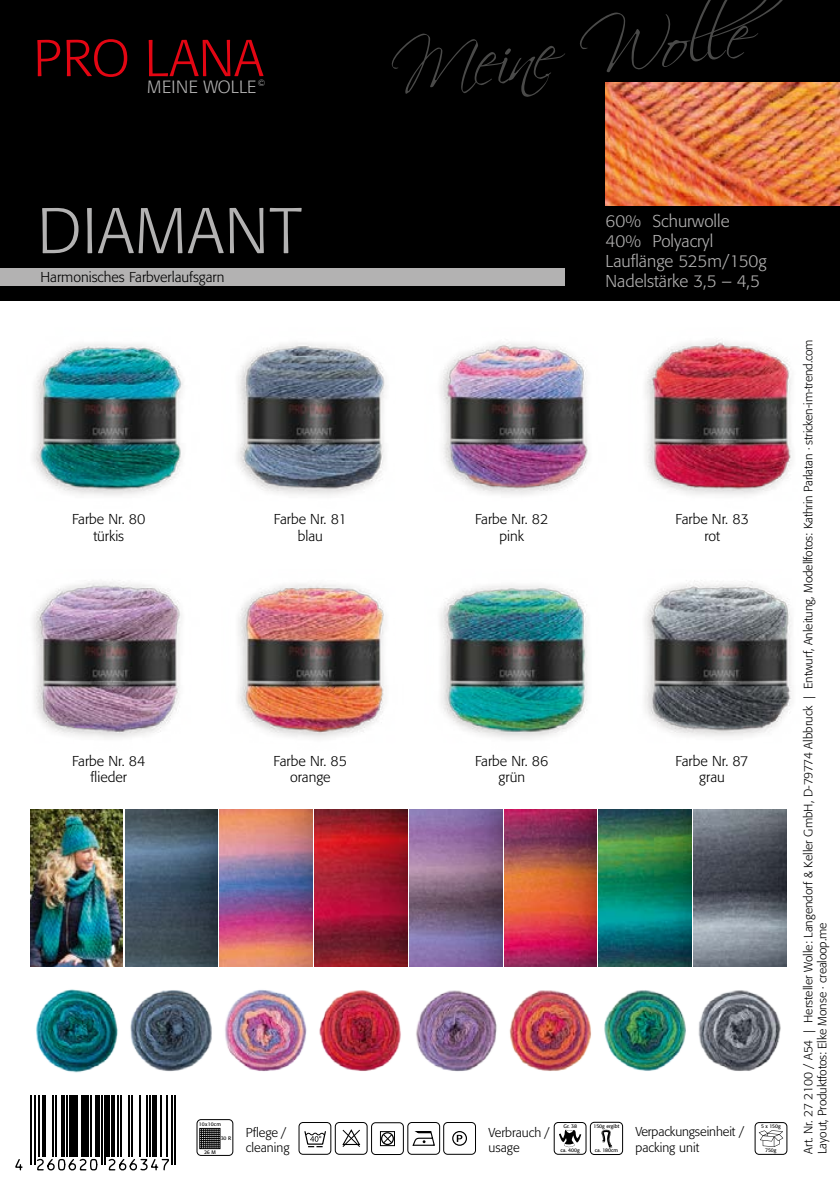
<style>
.page{position:relative;width:840px;height:1191px;background:#fff}
.page>*{position:absolute;margin:0;border:0;box-sizing:border-box;transform-origin:0 0}
.t1{font:300 64px "Formata";letter-spacing:.015em;color:#b3b2b2}
.t2{font:300 17.6px "Formata";letter-spacing:.01em;color:#b3b2b2}
.t3{font:300 17px/19.8px "Formata";color:#b3b2b2}
.t4{font:300 14.2px/16.4px "Formata";color:#000;text-align:center}
.t5{font:300 12.8px/15.4px "Formata";color:#000}
.t6{font:300 12px/14px "Formata";letter-spacing:-.01em;color:#000}
.t7{font:5.2px "Formata";color:#000}
.t8{font:5.2px "Formata";letter-spacing:.05em;color:#000}
</style>
<div class="page">
<img style="left:33px;top:344px;width:150px;height:152px">
<img style="left:33px;top:581px;width:149px;height:157px">
<img style="left:36px;top:989px;width:82px;height:84px">
<img style="left:125px;top:809px;width:93px;height:157px">
<img style="left:220px;top:809px;width:92px;height:157px">
<img style="left:314px;top:809px;width:93px;height:157px">
<img style="left:409px;top:809px;width:93px;height:157px">
<img style="left:504px;top:809px;width:92px;height:157px">
<img style="left:598px;top:809px;width:93px;height:157px">
<img style="left:693px;top:809px;width:93px;height:157px">
<img style="left:130px;top:990px;width:82px;height:82px">
<img style="left:225px;top:990px;width:176px;height:81px">
<img style="left:416px;top:990px;width:81px;height:82px">
<img style="left:509px;top:990px;width:82px;height:81px">
<img style="left:604px;top:990px;width:82px;height:81px">
<img style="left:698px;top:990px;width:83px;height:81px">
<img style="left:237px;top:343px;width:149px;height:152px">
<img style="left:238px;top:583px;width:147px;height:156px">
<img style="left:440px;top:342px;width:148px;height:153px">
<img style="left:440px;top:585px;width:148px;height:154px">
<img style="left:645px;top:340px;width:147px;height:155px">
<img style="left:644px;top:580px;width:148px;height:157px">
<div style="left:0;top:0;width:839px;height:300px;background:#000"></div>
<svg style="left:37px;top:40px;width:23px;height:36px"></svg>
<svg style="left:66px;top:39px;width:61px;height:38px"></svg>
<svg style="left:148px;top:40px;width:115px;height:36px"></svg>
<svg style="left:391px;top:0;width:397px;height:97px"></svg>
<img style="left:605px;top:83px;width:234px;height:122px">
<div style="left:0;top:269px;width:564px;height:17px;background:#b3b2b2"></div>
<svg style="left:30px;top:1095px;width:146px;height:70px"></svg>
<hr style="left:31px;top:1095px;width:1px;height:69px;background:#000">
<hr style="left:34px;top:1095px;width:1px;height:69px;background:#000">
<hr style="left:38px;top:1095px;width:2px;height:62px;background:#000">
<hr style="left:43px;top:1095px;width:3px;height:62px;background:#000">
<hr style="left:52px;top:1095px;width:2px;height:62px;background:#000">
<hr style="left:55px;top:1095px;width:2px;height:62px;background:#000">
<hr style="left:61px;top:1095px;width:3px;height:62px;background:#000">
<hr style="left:66px;top:1095px;width:1px;height:62px;background:#000">
<hr style="left:69px;top:1095px;width:1px;height:62px;background:#000">
<div style="left:72px;top:1095px;width:6px;height:62px;background:#000"></div>
<hr style="left:81px;top:1095px;width:3px;height:62px;background:#000">
<hr style="left:86px;top:1095px;width:3px;height:62px;background:#000">
<hr style="left:90px;top:1095px;width:2px;height:62px;background:#000">
<hr style="left:95px;top:1095px;width:4px;height:62px;background:#000">
<hr style="left:101px;top:1095px;width:1px;height:69px;background:#000">
<hr style="left:104px;top:1095px;width:1px;height:69px;background:#000">
<hr style="left:107px;top:1095px;width:3px;height:62px;background:#000">
<hr style="left:111px;top:1095px;width:3px;height:62px;background:#000">
<hr style="left:117px;top:1095px;width:2px;height:62px;background:#000">
<hr style="left:121px;top:1095px;width:1px;height:62px;background:#000">
<hr style="left:128px;top:1095px;width:2px;height:62px;background:#000">
<hr style="left:131px;top:1095px;width:2px;height:62px;background:#000">
<hr style="left:139px;top:1095px;width:1px;height:62px;background:#000">
<hr style="left:146px;top:1095px;width:2px;height:62px;background:#000">
<hr style="left:149px;top:1095px;width:2px;height:62px;background:#000">
<hr style="left:153px;top:1095px;width:4px;height:62px;background:#000">
<hr style="left:160px;top:1095px;width:2px;height:62px;background:#000">
<hr style="left:166px;top:1095px;width:2px;height:62px;background:#000">
<hr style="left:171px;top:1095px;width:1px;height:69px;background:#000">
<hr style="left:174px;top:1095px;width:1px;height:69px;background:#000">
<svg style="left:15px;top:1157px;width:155px;height:14px"></svg>
<svg style="left:758px;top:1130px;width:24px;height:17px"></svg>
<div style="left:754px;top:1122px;width:32px;height:32px;border:1px solid #000;border-radius:4px"></div>
<div style="left:199px;top:1128px;width:21px;height:20px;border:1px solid #000"></div>
<svg style="left:200px;top:1128px;width:20px;height:20px"></svg>
<div style="left:197px;top:1119px;width:36px;height:36px;border:1px solid #000;border-radius:4px"></div>
<svg style="left:559px;top:1129px;width:22px;height:18px"></svg>
<div style="left:553px;top:1122px;width:33px;height:32px;border:1px solid #000;border-radius:4px"></div>
<svg style="left:601px;top:1129px;width:11px;height:19px"></svg>
<div style="left:589px;top:1122px;width:33px;height:32px;border:1px solid #000;border-radius:4px"></div>
<svg style="left:342px;top:1129px;width:19px;height:18px"></svg>
<div style="left:335px;top:1122px;width:32px;height:32px;border:1px solid #000;border-radius:4px"></div>
<div style="left:380px;top:1131px;width:14px;height:15px;border:1px solid #000"></div>
<svg style="left:382px;top:1133px;width:11px;height:11px"></svg>
<div style="left:371px;top:1122px;width:32px;height:32px;border:1px solid #000;border-radius:4px"></div>
<div style="left:452px;top:1131px;width:15px;height:14px;border:1px solid #000;border-radius:50%"></div>
<svg style="left:456px;top:1134px;width:6px;height:8px"></svg>
<div style="left:443px;top:1122px;width:32px;height:32px;border:1px solid #000;border-radius:4px"></div>
<svg style="left:412px;top:1131px;width:23px;height:15px"></svg>
<div style="left:407px;top:1122px;width:32px;height:32px;border:1px solid #000;border-radius:4px"></div>
<svg style="left:304px;top:1131px;width:22px;height:16px"></svg>
<div style="left:298px;top:1122px;width:33px;height:32px;border:1px solid #000;border-radius:4px"></div>
<img style="left:30px;top:810px;width:93px;height:156px">
<p class="t2" style="left:147px;top:77px;width:120px">MEINE WOLLE<sup>©</sup></p>
<p class="t1" style="left:37px;top:193px;width:266px">DIAMANT</p>
<p class="t3" style="left:605px;top:211px;width:162px">60% Schurwolle<br>40% Polyacryl<br>Lauflänge 525m/150g<br>Nadelstärke 3,5 – 4,5</p>
<p class="t4" style="left:40px;top:269px;width:185px">Harmonisches Farbverlaufsgarn</p>
<p class="t4" style="left:72px;top:511px;width:75px">Farbe Nr. 80 türkis</p>
<p class="t4" style="left:72px;top:752px;width:75px">Farbe Nr. 84 flieder</p>
<p class="t4" style="left:274px;top:511px;width:74px">Farbe Nr. 81 blau</p>
<p class="t4" style="left:273px;top:752px;width:75px">Farbe Nr. 85 orange</p>
<p class="t4" style="left:475px;top:511px;width:75px">Farbe Nr. 82 pink</p>
<p class="t4" style="left:675px;top:511px;width:75px">Farbe Nr. 83 rot</p>
<p class="t4" style="left:475px;top:752px;width:75px">Farbe Nr. 86 grün</p>
<p class="t4" style="left:675px;top:752px;width:74px">Farbe Nr. 87 grau</p>
<p class="t8" style="left:199px;top:1120px;width:24px">10x10cm</p>
<p class="t7" style="left:221px;top:1134px;width:12px">30 R</p>
<p class="t7" style="left:204px;top:1148px;width:13px">26 M</p>
<p class="t5" style="left:245px;top:1124px;width:45px">Pflege / cleaning</p>
<p class="t5" style="left:488px;top:1124px;width:63px">Verbrauch / usage</p>
<p class="t7" style="left:563px;top:1122px;width:15px">Gr. 38</p>
<p class="t7" style="left:560px;top:1147px;width:21px">ca. 400g</p>
<p class="t7" style="left:593px;top:1122px;width:27px">150g ergibt</p>
<p class="t7" style="left:594px;top:1147px;width:25px">ca. 180cm</p>
<p class="t5" style="left:635px;top:1124px;width:110px">Verpackungseinheit / packing unit</p>
<p class="t7" style="left:760px;top:1123px;width:21px">5 x 150g</p>
<p class="t7" style="left:764px;top:1147px;width:13px">750g</p>
<p class="t6" style="left:801px;top:1153px;width:816px;rotate:-90deg">Art. Nr. 27 2100 / A54 | Hersteller Wolle: Langendorf &amp; Keller GmbH, D-79774 Albbruck | Entwurf, Anleitung, Modellfotos: Kathrin Parlatan · stricken-im-trend.com<br>Layout, Produktfotos: Elke Monse · crealoop.me</p>
</div>
